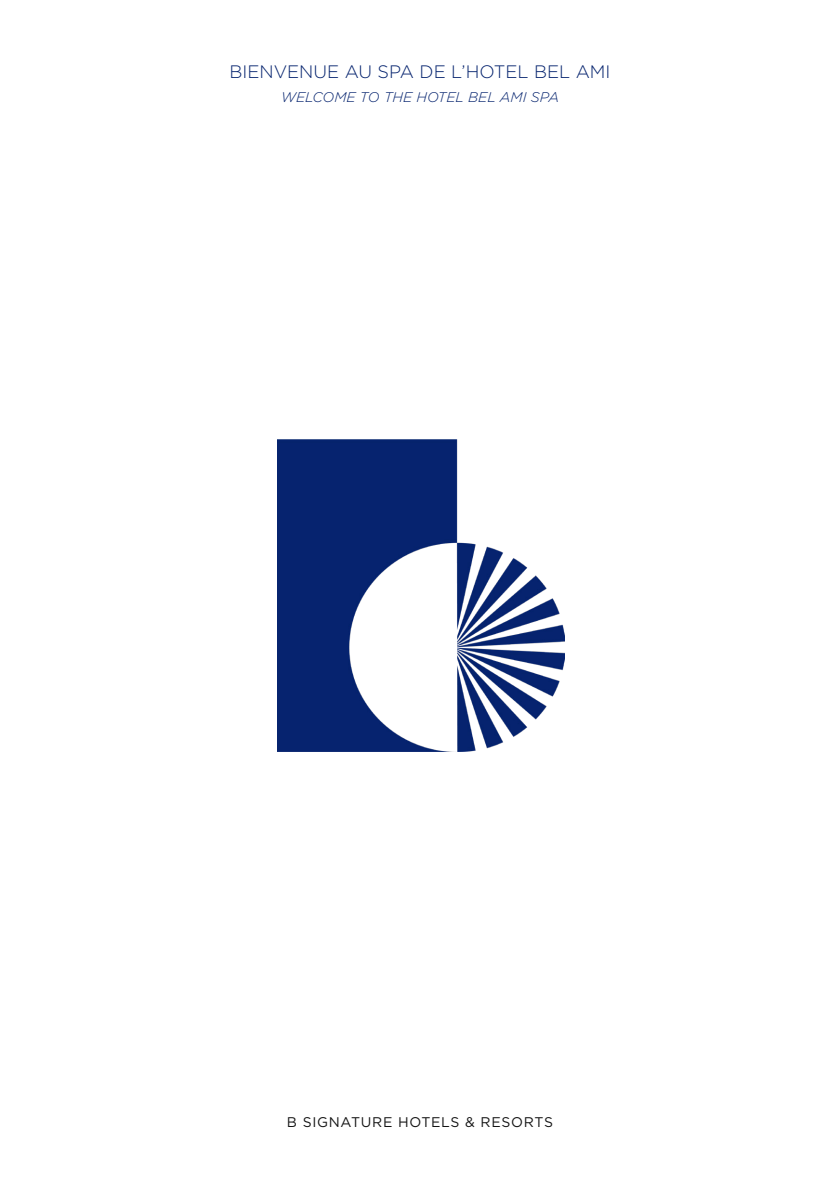
<style>
.page{position:relative;width:840px;height:1191px;background:#fff}
.page>*{position:absolute;margin:0;border:0;box-sizing:border-box;transform-origin:0 0}
.t1{font:300 18px "Gotham";color:#05236e}
.t2{font:italic 300 14px "Gotham";color:#05236e}
.t3{font:14px "Gotham";letter-spacing:.05em;color:#141414}
</style>
<div class="page">
<img style="left:278px;top:439px;width:286px;height:312px">
<p class="t1" style="left:229px;top:60px;width:382px">BIENVENUE AU SPA DE L’HOTEL BEL AMI</p>
<p class="t2" style="left:281px;top:88px;width:279px">WELCOME TO THE HOTEL BEL AMI SPA</p>
<p class="t3" style="left:287px;top:1113px;width:267px">B SIGNATURE HOTELS &amp; RESORTS</p>
</div>
